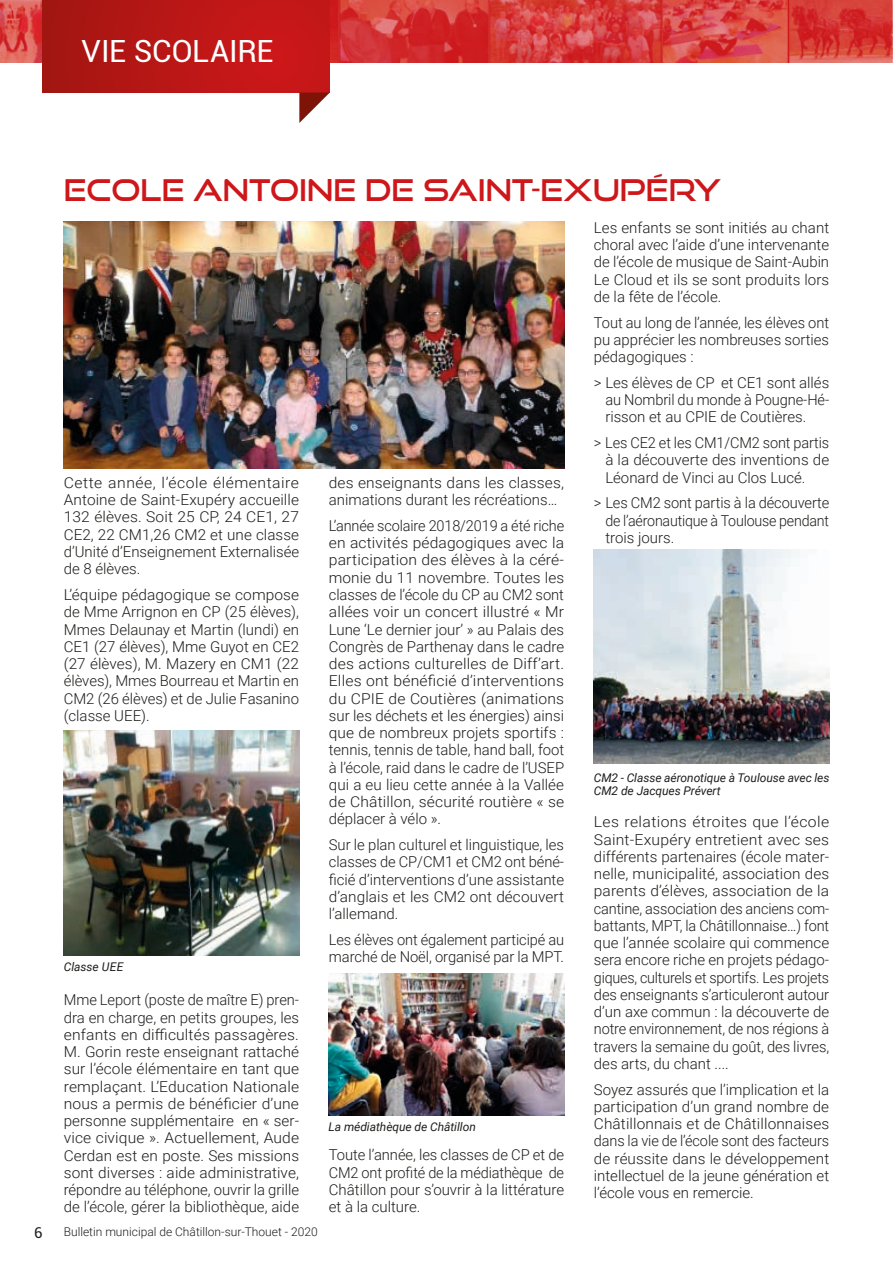
<style>
.page{position:relative;width:893px;height:1263px;background:#fff}
.page>*{position:absolute;margin:0;border:0;box-sizing:border-box;transform-origin:0 0}
.t1{font:30.6px "Roboto";letter-spacing:-.005em;color:#fff}
.t2{font:30px "Good Times Rg";color:#cd171a}
.t3{font:300 15px/17.2px "Roboto";color:#1d1d1b;text-align:justify}
.t4{font:300 15px/17.2px "Roboto";color:#1d1d1b;text-align:justify;scale:1.05 1}
.t5{font:300 15px/17.2px "Roboto";color:#1d1d1b;scale:1.04 1}
.t6{font:15px "Roboto";color:#1d1d1b}
.t7{font:italic 12px/13.5px "Roboto";letter-spacing:-.005em;color:#1d1d1b}
.t8{font:300 12px "Roboto";color:#1d1d1b}
</style>
<div class="page">
<img style="left:0;top:0;width:892px;height:63px">
<div style="left:43px;top:0;width:286px;height:93px;background:linear-gradient(to right,#a51612,#ce171a)"></div>
<svg style="left:299px;top:93px;width:31px;height:30px"></svg>
<img style="left:64px;top:731px;width:235px;height:224px">
<img style="left:329px;top:973px;width:235px;height:142px">
<img style="left:64px;top:222px;width:500px;height:246px">
<hr style="left:892px;top:0;width:1px;height:63px;background:#e6007e">
<img style="left:594px;top:550px;width:236px;height:213px">
<h1 class="t1" style="left:82px;top:29px;width:193px">VIE SCOLAIRE</h1>
<h2 class="t2" style="left:64px;top:172px;width:659px">ECOLE ANTOINE DE SAINT-EXUPÉRY</h2>
<p class="t4" style="left:64px;top:473px;width:226px">Cette année, l’école élémentaire Antoine de Saint-Exupéry accueille 132 élèves. Soit 25 CP, 24 CE1, 27<br>CE2, 22 CM1,26 CM2 et une classe d’Unité d’Enseignement Externalisée de 8 élèves.</p>
<p class="t3" style="left:64px;top:585px;width:237px">L’équipe pédagogique se compose de Mme Arrignon en CP (25 élèves), Mmes Delaunay et Martin (lundi) en CE1 (27 élèves), Mme Guyot en CE2 (27 élèves), M. Mazery en CM1 (22 élèves), Mmes Bourreau et Martin en CM2 (26 élèves) et de Julie Fasanino (classe UEE).</p>
<p class="t7" style="left:64px;top:960px;width:61px">Classe UEE</p>
<p class="t3" style="left:64px;top:991px;width:237px">Mme Leport (poste de maître E) pren&shy;dra en charge, en petits groupes, les enfants en difficultés passagères.<br>M. Gorin reste enseignant rattaché sur l’école élémentaire en tant que remplaçant. L’Education Nationale nous a permis de bénéficier d’une personne supplémentaire en « ser&shy;vice civique ». Actuellement, Aude Cerdan est en poste. Ses missions sont diverses : aide administrative, répondre au téléphone, ouvrir la grille de l’école, gérer la bibliothèque, aide</p>
<p class="t6" style="left:34px;top:1222px;width:10px">6</p>
<p class="t8" style="left:304px;top:1223px;width:15px">19</p>
<p class="t8" style="left:64px;top:1223px;width:255px">Bulletin municipal de Châtillon-sur-Thouet - 2020</p>
<p class="t5" style="left:329px;top:473px;width:228px">des enseignants dans les classes, animations durant les récréations…</p>
<p class="t3" style="left:329px;top:516px;width:237px">L’année scolaire 2018/2019 a été riche en activités pédagogiques avec la participation des élèves à la céré&shy;monie du 11 novembre. Toutes les classes de l’école du CP au CM2 sont allées voir un concert illustré « Mr Lune ‘Le dernier jour’ » au Palais des Congrès de Parthenay dans le cadre des actions culturelles de Diff’art.<br>Elles ont bénéficié d’interventions du CPIE de Coutières (animations sur les déchets et les énergies) ainsi que de nombreux projets sportifs : tennis, tennis de table, hand ball, foot à l’école, raid dans le cadre de l’USEP qui a eu lieu cette année à la Vallée de Châtillon, sécurité routière « se déplacer à vélo ».</p>
<p class="t3" style="left:329px;top:835px;width:237px">Sur le plan culturel et linguistique, les classes de CP/CM1 et CM2 ont béné&shy;ficié d’interventions d’une assistante d’anglais et les CM2 ont découvert l’allemand.</p>
<p class="t3" style="left:329px;top:930px;width:237px">Les élèves ont également participé au marché de Noël, organisé par la MPT.</p>
<p class="t7" style="left:329px;top:1119px;width:149px">La médiathèque de Châtillon</p>
<p class="t3" style="left:329px;top:1146px;width:237px">Toute l’année, les classes de CP et de CM2 ont profité de la médiathèque de Châtillon pour s’ouvrir à la littérature et à la culture.</p>
<p class="t3" style="left:594px;top:218px;width:237px">Les enfants se sont initiés au chant choral avec l’aide d’une intervenante de l’école de musique de Saint-Aubin Le Cloud et ils se sont produits lors de la fête de l’école.</p>
<p class="t3" style="left:594px;top:313px;width:237px">Tout au long de l’année, les élèves ont pu apprécier les nombreuses sorties pédagogiques :</p>
<p class="t3" style="left:605px;top:373px;width:225px;text-indent:-11px">&gt; Les élèves de CP et CE1 sont allés au Nombril du monde à Pougne-Hé&shy;risson et au CPIE de Coutières.</p>
<p class="t3" style="left:605px;top:434px;width:225px;text-indent:-11px">&gt; Les CE2 et les CM1/CM2 sont partis à la découverte des inventions de Léonard de Vinci au Clos Lucé.</p>
<p class="t3" style="left:605px;top:494px;width:226px;text-indent:-11px">&gt; Les CM2 sont partis à la découverte de l’aéronautique à Toulouse pendant trois jours.</p>
<p class="t7" style="left:594px;top:770px;width:237px">CM2 - Classe aéronotique à Toulouse avec les<br>CM2 de Jacques Prévert</p>
<p class="t4" style="left:594px;top:813px;width:226px">Les relations étroites que l’école Saint-Exupéry entretient avec ses différents partenaires (école mater&shy;nelle, municipalité, association des parents d’élèves, association de la cantine, association des anciens com&shy;battants, MPT, la Châtillonnaise…) font que l’année scolaire qui commence sera encore riche en projets pédago&shy;giques, culturels et sportifs. Les projets des enseignants s’articuleront autour d’un axe commun : la découverte de notre environnement, de nos régions à travers la semaine du goût, des livres, des arts, du chant ....</p>
<p class="t3" style="left:594px;top:1080px;width:237px">Soyez assurés que l’implication et la participation d’un grand nombre de Châtillonnais et de Châtillonnaises dans la vie de l’école sont des facteurs de réussite dans le développement intellectuel de la jeune génération et l’école vous en remercie.</p>
</div>
